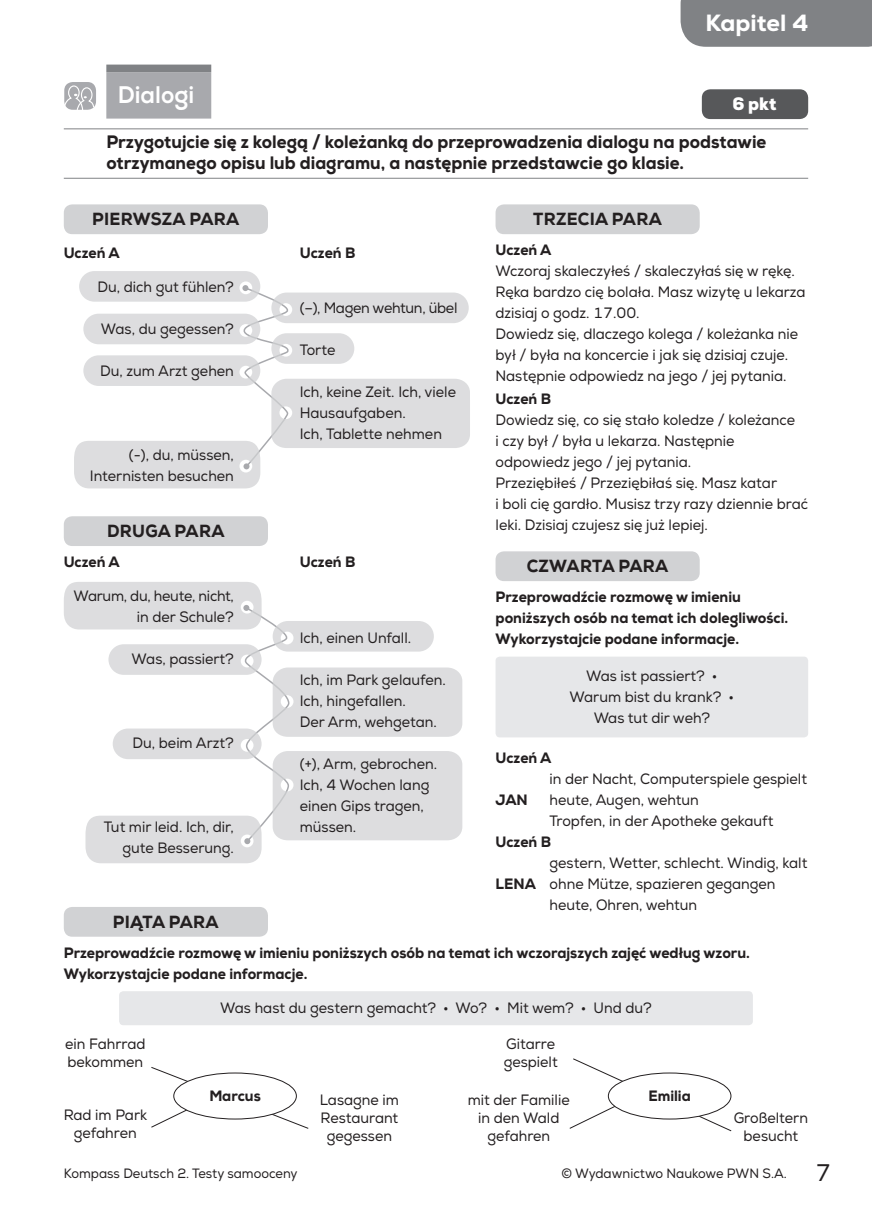
<style>
.page{position:relative;width:872px;height:1212px;background:#fff}
.page>*{position:absolute;margin:0;border:0;box-sizing:border-box;transform-origin:0 0}
.t1{font:800 24px "Nexa";color:#fff;scale:.95 1}
.t2{font:800 23.4px "Nexa";color:#fff}
.t3{font:800 18px/21px "Nexa";color:#231f20;scale:.95 1}
.t4{font:900 18px "Nexa";color:#fff;scale:.95 1}
.t5{font:800 17.55px "Nexa";letter-spacing:.015em;color:#231f20;scale:.95 1}
.t6{font:15px/21px "Nexa";color:#231f20;scale:.95 1}
.t7{font:800 15px/21px "Nexa";color:#231f20;scale:.95 1}
.t8{font:15px/21px "Nexa";letter-spacing:-.02em;color:#231f20;text-align:right;scale:.95 1}
.t9{font:13.5px "Nexa";color:#231f20;scale:.95 1}
.s1{font-weight:800}
.s2{font-size:24px}
</style>
<div class="page">
<div style="left:680px;top:0;width:192px;height:47px;background:#808285"></div>
<div style="left:64px;top:82px;width:32px;height:28px;background:#a8a9ad;border-radius:9px"></div>
<svg style="left:64px;top:85px;width:31px;height:25px"></svg>
<div style="left:702px;top:89px;width:106px;height:30px;background:#57585a;border-radius:9px"></div>
<div style="left:106px;top:65px;width:105px;height:7px;background:#808285"></div>
<div style="left:106px;top:72px;width:105px;height:47px;background:#a8a9ad"></div>
<hr style="left:64px;top:128px;width:744px;height:1px;background:#808285">
<hr style="left:64px;top:178px;width:744px;height:1px;background:#808285">
<svg style="left:74px;top:271px;width:396px;height:217px"></svg>
<div style="left:64px;top:204px;width:204px;height:30px;background:#d1d2d4;border-radius:9px"></div>
<div style="left:495px;top:204px;width:204px;height:30px;background:#d1d2d4;border-radius:9px"></div>
<div style="left:495px;top:551px;width:204px;height:30px;background:#d1d2d4;border-radius:9px"></div>
<div style="left:495px;top:657px;width:313px;height:80px;background:#e6e7e9;border-radius:4px"></div>
<div style="left:64px;top:907px;width:204px;height:30px;background:#d1d2d4;border-radius:9px"></div>
<div style="left:119px;top:991px;width:634px;height:34px;background:#e6e7e9;border-radius:4px"></div>
<svg style="left:151px;top:1067px;width:158px;height:62px"></svg>
<div style="left:174px;top:1073px;width:122px;height:46px;background:#fff;border-radius:50%"></div>
<div style="left:173px;top:1072px;width:124px;height:47px;border:1px solid #231f20;border-radius:50%"></div>
<svg style="left:569px;top:1058px;width:163px;height:74px"></svg>
<div style="left:608px;top:1073px;width:123px;height:46px;background:#fff;border-radius:50%"></div>
<div style="left:608px;top:1072px;width:123px;height:47px;border:1px solid #231f20;border-radius:50%"></div>
<svg style="left:64px;top:582px;width:398px;height:281px"></svg>
<div style="left:64px;top:516px;width:204px;height:30px;background:#d1d2d4;border-radius:9px"></div>
<h2 class="t2" style="left:705px;top:8px;width:105px">Kapitel 4</h2>
<h1 class="t1" style="left:118px;top:80px;width:82px">Dialogi</h1>
<p class="t4" style="left:732px;top:92px;width:48px">6 pkt</p>
<p class="t3" style="left:106px;top:132px;width:696px">Przygotujcie się z kolegą / koleżanką do przeprowadzenia dialogu na podstawie otrzymanego opisu lub diagramu, a następnie przedstawcie go klasie.</p>
<p class="t5" style="left:92px;top:208px;width:75px">pierwsza</p>
<p class="t5" style="left:189px;top:208px;width:14px">para</p>
<p class="t7" style="left:64px;top:242px;width:60px">Uczeń A</p>
<p class="t7" style="left:300px;top:242px;width:60px">Uczeń B</p>
<p class="t6" style="left:98px;top:277px;width:145px">Du, dich gut fühlen?</p>
<p class="t8" style="left:300px;top:298px;width:167px">(–), Magen wehtun, übel</p>
<p class="t6" style="left:101px;top:319px;width:142px">Was, du gegessen?</p>
<p class="t6" style="left:300px;top:340px;width:39px">Torte</p>
<p class="t6" style="left:100px;top:361px;width:142px">Du, zum Arzt gehen</p>
<p class="t6" style="left:300px;top:382px;width:166px">Ich, keine Zeit. Ich, viele<br>Hausaufgaben.<br>Ich, Tablette nehmen</p>
<p class="t6" style="left:90px;top:445px;width:153px;text-align:right">(-), du, müssen,<br>Internisten besuchen</p>
<p class="t5" style="left:533px;top:208px;width:13px">trz</p>
<p class="t5" style="left:567px;top:208px;width:62px">ecia para</p>
<p class="t7" style="left:495px;top:239px;width:60px">Uczeń A</p>
<p class="t6" style="left:495px;top:261px;width:328px">Wczoraj skaleczyłeś / skaleczyłaś się w rękę.<br>Ręka bardzo cię bolała. Masz wizytę u lekarza dzisiaj o godz. 17.00.<br>Dowiedz się, dlaczego kolega / koleżanka nie był / była na koncercie i jak się dzisiaj czuje.<br>Następnie odpowiedz na jego / jej pytania.</p>
<p class="t7" style="left:495px;top:389px;width:60px">Uczeń B</p>
<p class="t6" style="left:495px;top:410px;width:330px">Dowiedz się, co się stało koledze / koleżance<br>i czy był / była u lekarza. Następnie odpowiedz jego / jej pytania.<br>Przeziębiłeś / Przeziębiłaś się. Masz katar<br>i boli cię gardło. Musisz trzy razy dziennie brać leki. Dzisiaj czujesz się już lepiej.</p>
<p class="t5" style="left:527px;top:555px;width:56px">czwarta</p>
<p class="t5" style="left:618px;top:555px;width:14px">para</p>
<p class="t7" style="left:495px;top:586px;width:310px">Przeprowadźcie rozmowę w imieniu poniższych osób na temat ich dolegliwości.<br>Wykorzystajcie podane informacje.</p>
<p class="t6" style="left:569px;top:666px;width:175px;text-align:center">Was ist passiert? •<br>Warum bist du krank? •<br>Was tut dir weh?</p>
<p class="t7" style="left:495px;top:747px;width:60px">Uczeń A</p>
<p class="t6" style="left:549px;top:768px;width:272px">in der Nacht, Computerspiele gespielt</p>
<p class="t7" style="left:495px;top:789px;width:33px">JAN</p>
<p class="t6" style="left:549px;top:789px;width:237px">heute, Augen, wehtun<br>Tropfen, in der Apotheke gekauft</p>
<p class="t7" style="left:495px;top:831px;width:60px">Uczeń B</p>
<p class="t6" style="left:549px;top:852px;width:273px">gestern, Wetter, schlecht. Windig, kalt</p>
<p class="t6" style="left:495px;top:873px;width:296px"><span class="s1">LENA</span> ohne Mütze, spazieren gegangen</p>
<p class="t6" style="left:549px;top:894px;width:157px">heute, Ohren, wehtun</p>
<p class="t5" style="left:107px;top:520px;width:85px">druga para</p>
<p class="t7" style="left:64px;top:551px;width:60px">Uczeń A</p>
<p class="t7" style="left:300px;top:551px;width:60px">Uczeń B</p>
<p class="t8" style="left:74px;top:585px;width:170px">Warum, du, heute, nicht, in der Schule?</p>
<p class="t6" style="left:300px;top:627px;width:119px">Ich, einen Unfall.</p>
<p class="t6" style="left:132px;top:648px;width:109px">Was, passiert?</p>
<p class="t6" style="left:300px;top:669px;width:155px">Ich, im Park gelaufen.<br>Ich, hingefallen.<br>Der Arm, wehgetan.</p>
<p class="t6" style="left:133px;top:732px;width:108px">Du, beim Arzt?</p>
<p class="t6" style="left:300px;top:753px;width:146px">(+), Arm, gebrochen.<br>Ich, 4 Wochen lang einen Gips tragen,</p>
<p class="t6" style="left:104px;top:816px;width:138px">Tut mir leid. Ich, dir,</p>
<p class="t6" style="left:300px;top:816px;width:61px">müssen.</p>
<p class="t6" style="left:122px;top:837px;width:119px">gute Besserung.</p>
<p class="t5" style="left:113px;top:911px;width:73px">piąta para</p>
<p class="t7" style="left:64px;top:942px;width:724px">Przeprowadźcie rozmowę w imieniu poniższych osób na temat ich wczorajszych zajęć według wzoru.<br>Wykorzystajcie podane informacje.</p>
<p class="t6" style="left:220px;top:998px;width:456px">Was hast du gestern gemacht? • Wo? • Mit wem? • Und du?</p>
<p class="t6" style="left:65px;top:1035px;width:86px;line-height:18px">ein Fahrrad bekommen</p>
<p class="t6" style="left:320px;top:1091px;width:85px;line-height:18px;text-align:center">Lasagne im<br>Restaurant gegessen</p>
<p class="t6" style="left:503px;top:1035px;width:58px;line-height:18px">Gitarre gespielt</p>
<p class="t6" style="left:468px;top:1091px;width:109px;line-height:18px;text-align:center">mit der Familie in den Wald gefahren</p>
<p class="t7" style="left:648px;top:1085px;width:46px">Emilia</p>
<p class="t7" style="left:209px;top:1085px;width:56px">Marcus</p>
<p class="t6" style="left:64px;top:1106px;width:89px;line-height:18px;text-align:center">Rad im Park gefahren</p>
<p class="t6" style="left:733px;top:1109px;width:80px;line-height:18px;text-align:center">Großeltern besucht</p>
<p class="t9" style="left:64px;top:1165px;width:248px">Kompass Deutsch 2. Testy samooceny</p>
<p class="t9" style="left:561px;top:1165px;width:283px">© Wydawnictwo Naukowe PWN S.A. <span class="s2">7</span></p>
</div>
